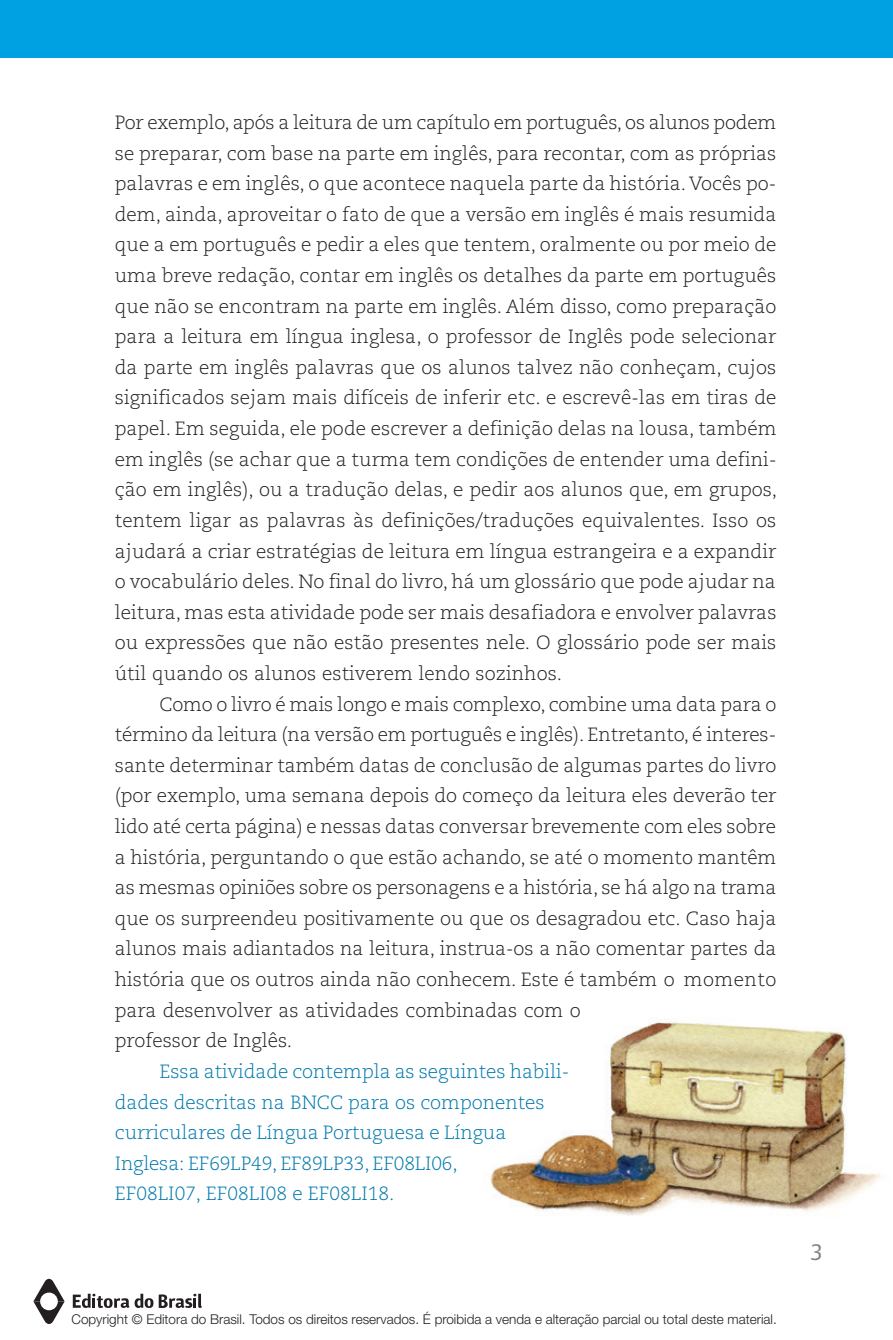
<style>
.page{position:relative;width:893px;height:1340px;background:#fff}
.page>*{position:absolute;margin:0;border:0;box-sizing:border-box;transform-origin:0 0}
.t1{font:500 24.75px "Flora Std";color:#808285}
.t2{font:300 19.12px/30.6px "Caecilia";color:#231f20;text-align:justify}
.t3{font:300 19.12px/30.6px "Caecilia";color:#0079ad}
.t4{font:300 13.5px "Helvetica Neue";color:#231f20}
</style>
<div class="page">
<img style="left:490px;top:1022px;width:392px;height:194px">
<div style="left:0;top:0;width:893px;height:58px;background:#00a1e3"></div>
<svg style="left:135px;top:1293px;width:18px;height:14px"></svg>
<svg style="left:73px;top:1293px;width:56px;height:14px"></svg>
<svg style="left:159px;top:1293px;width:43px;height:14px"></svg>
<svg style="left:33px;top:1278px;width:32px;height:46px"></svg>
<p class="t2" style="left:115px;top:107px;width:664px">Por exemplo, após a leitura de um capítulo em português, os alunos podem se preparar, com base na parte em inglês, para recontar, com as próprias palavras e em inglês, o que acontece naquela parte da história. Vocês po&shy;dem, ainda, aproveitar o fato de que a versão em inglês é mais resumida que a em português e pedir a eles que tentem, oralmente ou por meio de uma breve redação, contar em inglês os detalhes da parte em português que não se encontram na parte em inglês. Além disso, como preparação para a leitura em língua inglesa, o professor de Inglês pode selecionar da parte em inglês palavras que os alunos talvez não conheçam, cujos significados sejam mais difíceis de inferir etc. e escrevê-las em tiras de papel. Em seguida, ele pode escrever a definição delas na lousa, também em inglês (se achar que a turma tem condições de entender uma defini&shy;ção em inglês), ou a tradução delas, e pedir aos alunos que, em grupos, tentem ligar as palavras às definições/traduções equivalentes. Isso os ajudará a criar estratégias de leitura em língua estrangeira e a expandir o vocabulário deles. No final do livro, há um glossário que pode ajudar na leitura, mas esta atividade pode ser mais desafiadora e envolver palavras ou expressões que não estão presentes nele. O glossário pode ser mais útil quando os alunos estiverem lendo sozinhos.</p>
<p class="t2" style="left:115px;top:689px;width:663px;text-align:left;text-indent:45px">Como o livro é mais longo e mais complexo, combine uma data para o término da leitura (na versão em português e inglês). Entretanto, é interes&shy;sante determinar também datas de conclusão de algumas partes do livro (por exemplo, uma semana depois do começo da leitura eles deverão ter lido até certa página) e nessas datas conversar brevemente com eles sobre a história, perguntando o que estão achando, se até o momento mantêm as mesmas opiniões sobre os personagens e a história, se há algo na trama que os surpreendeu positivamente ou que os desagradou etc. Caso haja alunos mais adiantados na leitura, instrua-os a não comentar partes da história que os outros ainda não conhecem. Este é também o momento para desenvolver as atividades combinadas com o<br>professor de Inglês.</p>
<p class="t3" style="left:115px;top:1056px;width:456px;text-indent:45px">Essa atividade contempla as seguintes habili&shy;dades descritas na BNCC para os componentes curriculares de Língua Portuguesa e Língua Inglesa: EF69LP49, EF89LP33, EF08LI06,<br>EF08LI07, EF08LI08 e EF08LI18.</p>
<p class="t4" style="left:72px;top:1310px;width:707px">Copyright © Editora do Brasil. Todos os direitos reservados. É proibida a venda e alteração parcial ou total deste material.</p>
<p class="t1" style="left:811px;top:1239px;width:13px">3</p>
</div>
